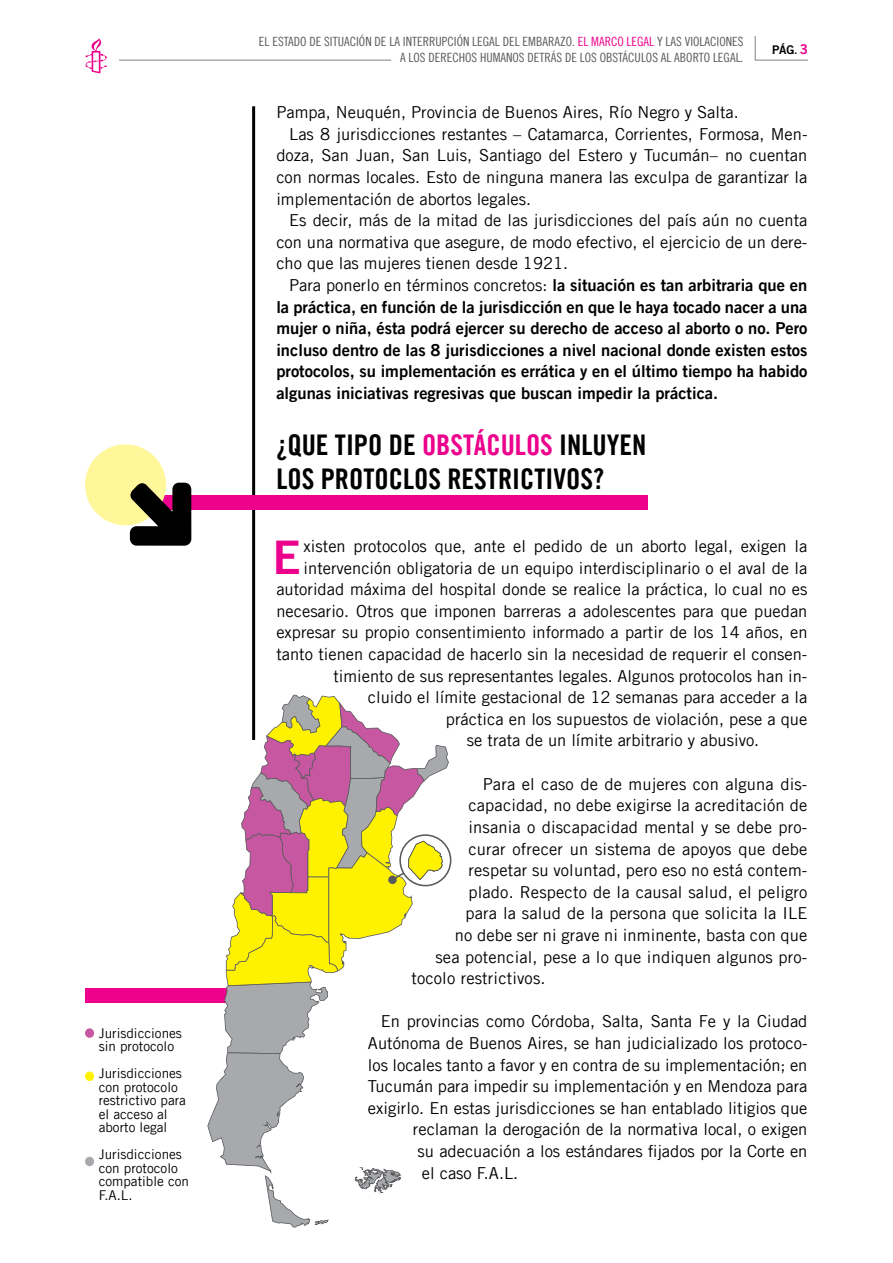
<style>
.page{position:relative;width:893px;height:1263px;background:#fff}
.page>*{position:absolute;margin:0;border:0;box-sizing:border-box;transform-origin:0 0}
.t1{font:46.35px "Amnesty Trade Gothic Bd 2";color:#ec008c}
.t2{font:28.5px "Amnesty Trade Gothic Bd Cn 20";color:#000}
.t3{font:28.5px "Amnesty Trade Gothic Bd Cn 20";color:#ec008c}
.t4{font:16.5px "Amnesty Trade Gothic";color:#000}
.t5{font:16.5px/21.6px "Amnesty Trade Gothic Bd 2";color:#000;text-align:justify}
.t6{font:13.5px/13.5px "Amnesty Trade Gothic";color:#000}
.t7{font:12.75px/15.3px "Amnesty Trade Gothic Cn 18";color:#58595b;text-align:right}
.t8{font:12px "Amnesty Trade Gothic Bd 2";color:#000}
.s1{color:#ec008c}
.s2{font-family:"Amnesty Trade Gothic Bd Cn 20"}
.s3{font-size:13.5px;color:#ec008c}
.s4{font-family:"Amnesty Trade Gothic Bd 2"}
.s5{color:#000}
</style>
<div class="page">
<svg style="left:85px;top:38px;width:22px;height:35px"></svg>
<svg style="left:755px;top:36px;width:1px;height:24px"></svg>
<hr style="left:755px;top:60px;width:53px;height:1px;background:#939598">
<hr style="left:119px;top:60px;width:272px;height:1px;background:#939598">
<div style="left:85px;top:989px;width:162px;height:14px;background:#ec008c"></div>
<div style="left:85px;top:1157px;width:9px;height:9px;background:#a7a9ac;border-radius:50%"></div>
<div style="left:85px;top:1071px;width:9px;height:10px;background:#fff200;border-radius:50%"></div>
<div style="left:85px;top:1028px;width:9px;height:10px;background:#c657a0;border-radius:50%"></div>
<hr style="left:252px;top:106px;width:3px;height:634px;background:#000">
<svg style="left:207px;top:695px;width:244px;height:532px"></svg>
<div style="left:143px;top:495px;width:504px;height:14px;background:#ec008c"></div>
<div style="left:85px;top:444px;width:81px;height:81px;background:#fff799;border-radius:50%"></div>
<svg style="left:130px;top:483px;width:61px;height:63px"></svg>
<p class="t6" style="left:99px;top:1026px;width:85px">Jurisdicciones sin protocolo</p>
<p class="t6" style="left:99px;top:1066px;width:89px">Jurisdicciones con protocolo restrictivo para el acceso al aborto legal</p>
<p class="t6" style="left:99px;top:1147px;width:92px">Jurisdicciones con protocolo compatible con<br>F.A.L.</p>
<p class="t7" style="left:259px;top:34px;width:486px">EL ESTADO DE SITUACIÓN DE LA INTERRUPCIÓN LEGAL DEL EMBARAZO. <span class="s1">EL MARCO LEGAL</span> Y LAS VIOLACIONES<br>A LOS DERECHOS HUMANOS DETRÁS DE LOS OBSTÁCULOS AL ABORTO LEGAL.</p>
<p class="t8" style="left:772px;top:43px;width:37px">PáG<span class="s2">.</span> <span class="s3">3</span></p>
<p class="t4" style="left:276px;top:102px;width:464px">Pampa, Neuquén, Provincia de Buenos Aires, Río Negro y Salta.</p>
<p class="t4" style="left:289px;top:124px;width:520px">Las 8 jurisdicciones restantes – Catamarca, Corrientes, Formosa, Men-</p>
<p class="t4" style="left:276px;top:146px;width:532px">doza, San Juan, San Luis, Santiago del Estero y Tucumán– no cuentan</p>
<p class="t4" style="left:276px;top:167px;width:532px">con normas locales. Esto de ninguna manera las exculpa de garantizar la</p>
<p class="t4" style="left:276px;top:189px;width:256px">implementación de abortos legales.</p>
<p class="t4" style="left:289px;top:210px;width:520px">Es decir, más de la mitad de las jurisdicciones del país aún no cuenta</p>
<p class="t4" style="left:276px;top:232px;width:533px">con una normativa que asegure, de modo efectivo, el ejercicio de un dere-</p>
<p class="t4" style="left:276px;top:254px;width:293px">cho que las mujeres tienen desde 1921.</p>
<p class="t4" style="left:289px;top:275px;width:520px">Para ponerlo en términos concretos: <span class="s4">la situación es tan arbitraria que en</span></p>
<p class="t5" style="left:276px;top:296px;width:533px">la práctica, en función de la jurisdicción en que le haya tocado nacer a una mujer o niña, ésta podrá ejercer su derecho de acceso al aborto o no. Pero incluso dentro de las 8 jurisdicciones a nivel nacional donde existen estos protocolos, su implementación es errática y en el último tiempo ha habido algunas iniciativas regresivas que buscan impedir la práctica.</p>
<h2 class="t2" style="left:276px;top:427px;width:71px">¿QUE TIPO</h2>
<h2 class="t3" style="left:389px;top:427px;width:48px"><span class="s5">DE</span> OBSTÁCULOS</h2>
<h2 class="t2" style="left:559px;top:427px;width:13px">INLUYEN</h2>
<h2 class="t2" style="left:276px;top:462px;width:59px">LOS PROTOCLOS</h2>
<h2 class="t2" style="left:447px;top:462px;width:13px">RESTRICTIVOS</h2>
<h2 class="t2" style="left:593px;top:462px;width:13px">?</h2>
<h1 class="t1" style="left:272px;top:528px;width:30px">E</h1>
<p class="t4" style="left:304px;top:536px;width:505px">xisten protocolos que, ante el pedido de un aborto legal, exigen la</p>
<p class="t4" style="left:304px;top:558px;width:505px">intervención obligatoria de un equipo interdisciplinario o el aval de la</p>
<p class="t4" style="left:276px;top:579px;width:533px">autoridad máxima del hospital donde se realice la práctica, lo cual no es</p>
<p class="t4" style="left:276px;top:601px;width:532px">necesario. Otros que imponen barreras a adolescentes para que puedan</p>
<p class="t4" style="left:276px;top:623px;width:533px">expresar su propio consentimiento informado a partir de los 14 años, en</p>
<p class="t4" style="left:276px;top:644px;width:532px">tanto tienen capacidad de hacerlo sin la necesidad de requerir el consen-</p>
<p class="t4" style="left:333px;top:666px;width:476px">timiento de sus representantes legales. Algunos protocolos han in-</p>
<p class="t4" style="left:368px;top:687px;width:441px">cluido el límite gestacional de 12 semanas para acceder a la</p>
<p class="t4" style="left:446px;top:709px;width:363px">práctica en los supuestos de violación, pese a que</p>
<p class="t4" style="left:467px;top:731px;width:294px">se trata de un límite arbitrario y abusivo.</p>
<p class="t4" style="left:483px;top:774px;width:326px">Para el caso de de mujeres con alguna dis-</p>
<p class="t4" style="left:468px;top:795px;width:341px">capacidad, no debe exigirse la acreditación de</p>
<p class="t4" style="left:468px;top:817px;width:340px">insania o discapacidad mental y se debe pro-</p>
<p class="t4" style="left:468px;top:839px;width:341px">curar ofrecer un sistema de apoyos que debe</p>
<p class="t4" style="left:468px;top:860px;width:341px">respetar su voluntad, pero eso no está contem-</p>
<p class="t4" style="left:468px;top:882px;width:341px">plado. Respecto de la causal salud, el peligro</p>
<p class="t4" style="left:465px;top:903px;width:343px">para la salud de la persona que solicita la ILE</p>
<p class="t4" style="left:455px;top:925px;width:354px">no debe ser ni grave ni inminente, basta con que</p>
<p class="t4" style="left:435px;top:947px;width:373px">sea potencial, pese a lo que indiquen algunos pro-</p>
<p class="t4" style="left:411px;top:968px;width:136px">tocolo restrictivos.</p>
<p class="t4" style="left:381px;top:1011px;width:428px">En provincias como Córdoba, Salta, Santa Fe y la Ciudad</p>
<p class="t4" style="left:368px;top:1033px;width:441px">Autónoma de Buenos Aires, se han judicializado los protoco-</p>
<p class="t4" style="left:368px;top:1055px;width:441px">los locales tanto a favor y en contra de su implementación; en</p>
<p class="t4" style="left:368px;top:1076px;width:441px">Tucumán para impedir su implementación y en Mendoza para</p>
<p class="t4" style="left:368px;top:1098px;width:441px">exigirlo. En estas jurisdicciones se han entablado litigios que</p>
<p class="t4" style="left:413px;top:1119px;width:396px">reclaman la derogación de la normativa local, o exigen</p>
<p class="t4" style="left:417px;top:1141px;width:392px">su adecuación a los estándares fijados por la Corte en</p>
<p class="t4" style="left:422px;top:1163px;width:98px">el caso F.A.L.</p>
</div>
